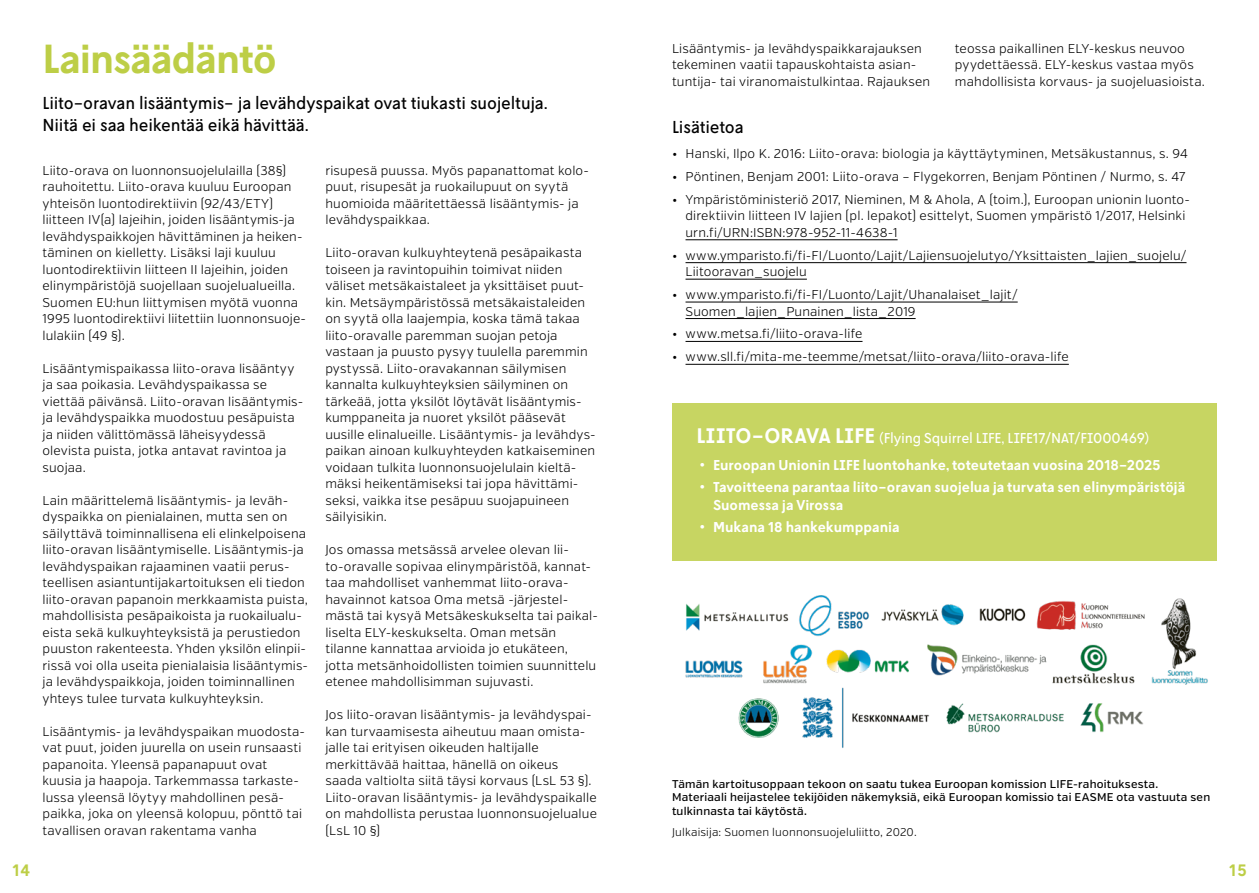
<style>
.page{position:relative;width:1259px;height:893px;background:#fff}
.page>*{position:absolute;margin:0;border:0;box-sizing:border-box;transform-origin:0 0}
.t1{font:600 40.5px "L10";letter-spacing:-.02em;color:#bdce46}
.t2{font:17.25px/22.5px "L10";letter-spacing:-.005em;color:#000}
.t3{font:600 16.5px "L10";color:#bdce46}
.t4{font:600 14.25px/18px "L10";color:#fff}
.t5{font:14.25px "L10";letter-spacing:-.01em;color:#fff}
.t6{font:300 12.75px/16.5px "Verb";letter-spacing:.01em;color:#000}
.t7{font:500 11.25px/13.5px "Verb";letter-spacing:.02em;color:#000}
.t8{font:300 11.25px "Verb";letter-spacing:.015em;color:#000}
.s1{font-weight:600;font-size:21px}
</style>
<div class="page">
<hr style="left:685px;top:239px;width:212px;height:1px;background:#000">
<hr style="left:685px;top:262px;width:501px;height:1px;background:#000">
<hr style="left:685px;top:279px;width:122px;height:1px;background:#000">
<hr style="left:685px;top:302px;width:332px;height:1px;background:#000">
<hr style="left:685px;top:318px;width:230px;height:1px;background:#000">
<hr style="left:685px;top:341px;width:177px;height:1px;background:#000">
<hr style="left:685px;top:364px;width:383px;height:1px;background:#000">
<div style="left:672px;top:403px;width:544px;height:157px;background:#c7d562"></div>
<img style="left:685px;top:595px;width:523px;height:153px">
<h1 class="t1" style="left:43px;top:36px;width:236px">Lainsäädäntö</h1>
<h2 class="t2" style="left:43px;top:92px;width:507px">Liito-oravan lisääntymis- ja levähdyspaikat ovat tiukasti suojeltuja.<br>Niitä ei saa heikentää eikä hävittää.</h2>
<p class="t6" style="left:43px;top:162px;width:265px">Liito-orava on luonnonsuojelulailla (38§) rauhoitettu. Liito-orava kuuluu Euroopan yhteisön luontodirektiivin (92/43/ETY) liitteen IV(a) lajeihin, joiden lisääntymis-ja levähdyspaikkojen hävittäminen ja heiken&shy;täminen on kielletty. Lisäksi laji kuuluu luontodirektiivin liitteen II lajeihin, joiden elinympäristöjä suojellaan suojelualueilla.<br>Suomen EU:hun liittymisen myötä vuonna 1995 luontodirektiivi liitettiin luonnonsuoje&shy;lulakiin (49 §).</p>
<p class="t6" style="left:43px;top:360px;width:262px">Lisääntymispaikassa liito-orava lisääntyy ja saa poikasia. Levähdyspaikassa se viettää päivänsä. Liito-oravan lisääntymis&shy;ja levähdyspaikka muodostuu pesäpuista ja niiden välittömässä läheisyydessä olevista puista, jotka antavat ravintoa ja suojaa.</p>
<p class="t6" style="left:43px;top:492px;width:267px">Lain määrittelemä lisääntymis- ja leväh&shy;dyspaikka on pienialainen, mutta sen on säilyttävä toiminnallisena eli elinkelpoisena liito-oravan lisääntymiselle. Lisääntymis-ja levähdyspaikan rajaaminen vaatii perus&shy;teellisen asiantuntijakartoituksen eli tiedon liito-oravan papanoin merkkaamista puista, mahdollisista pesäpaikoista ja ruokailualu&shy;eista sekä kulkuyhteyksistä ja perustiedon puuston rakenteesta. Yhden yksilön elinpii&shy;rissä voi olla useita pienialaisia lisääntymis&shy;ja levähdyspaikkoja, joiden toiminnallinen yhteys tulee turvata kulkuyhteyksin.</p>
<p class="t6" style="left:43px;top:723px;width:264px">Lisääntymis- ja levähdyspaikan muodosta&shy;vat puut, joiden juurella on usein runsaasti papanoita. Yleensä papanapuut ovat kuusia ja haapoja. Tarkemmassa tarkaste&shy;lussa yleensä löytyy mahdollinen pesä&shy;paikka, joka on yleensä kolopuu, pönttö tai tavallisen oravan rakentama vanha</p>
<p class="t6" style="left:325px;top:162px;width:265px">risupesä puussa. Myös papanattomat kolo&shy;puut, risupesät ja ruokailupuut on syytä huomioida määritettäessä lisääntymis- ja levähdyspaikkaa.</p>
<p class="t6" style="left:325px;top:245px;width:272px">Liito-oravan kulkuyhteytenä pesäpaikasta toiseen ja ravintopuihin toimivat niiden väliset metsäkaistaleet ja yksittäiset puut&shy;kin. Metsäympäristössä metsäkaistaleiden on syytä olla laajempia, koska tämä takaa liito-oravalle paremman suojan petoja vastaan ja puusto pysyy tuulella paremmin pystyssä. Liito-oravakannan säilymisen kannalta kulkuyhteyksien säilyminen on tärkeää, jotta yksilöt löytävät lisääntymis&shy;kumppaneita ja nuoret yksilöt pääsevät uusille elinalueille. Lisääntymis- ja levähdys&shy;paikan ainoan kulkuyhteyden katkaiseminen voidaan tulkita luonnonsuojelulain kieltä&shy;mäksi heikentämiseksi tai jopa hävittämi&shy;seksi, vaikka itse pesäpuu suojapuineen säilyisikin.</p>
<p class="t6" style="left:325px;top:542px;width:274px">Jos omassa metsässä arvelee olevan lii&shy;to-oravalle sopivaa elinympäristöä, kannat&shy;taa mahdolliset vanhemmat liito-orava&shy;havainnot katsoa Oma metsä -järjestel&shy;mästä tai kysyä Metsäkeskukselta tai paikal&shy;liselta ELY-keskukselta. Oman metsän tilanne kannattaa arvioida jo etukäteen, jotta metsänhoidollisten toimien suunnittelu etenee mahdollisimman sujuvasti.</p>
<p class="t6" style="left:325px;top:707px;width:273px">Jos liito-oravan lisääntymis- ja levähdyspai&shy;kan turvaamisesta aiheutuu maan omista&shy;jalle tai erityisen oikeuden haltijalle merkittävää haittaa, hänellä on oikeus saada valtiolta siitä täysi korvaus (LsL 53 §).<br>Liito-oravan lisääntymis- ja levähdyspaikalle on mahdollista perustaa luonnonsuojelualue (LsL 10 §)</p>
<p class="t6" style="left:672px;top:40px;width:260px">Lisääntymis- ja levähdyspaikkarajauksen tekeminen vaatii tapauskohtaista asian&shy;tuntija- tai viranomaistulkintaa. Rajauksen</p>
<p class="t6" style="left:955px;top:40px;width:251px">teossa paikallinen ELY-keskus neuvoo pyydettäessä. ELY-keskus vastaa myös mahdollisista korvaus- ja suojeluasioista.</p>
<h2 class="t2" style="left:672px;top:116px;width:73px">Lisätietoa</h2>
<p class="t6" style="left:672px;top:146px;width:517px">• Hanski, Ilpo K. 2016: Liito-orava: biologia ja käyttäytyminen, Metsäkustannus, s. 94</p>
<p class="t6" style="left:672px;top:168px;width:515px">• Pöntinen, Benjam 2001: Liito-orava – Flygekorren, Benjam Pöntinen / Nurmo, s. 47</p>
<p class="t6" style="left:685px;top:191px;width:506px;text-indent:-14px">• Ympäristöministeriö 2017, Nieminen, M &amp; Ahola, A (toim.), Euroopan unionin luonto&shy;direktiivin liitteen IV lajien (pl. lepakot) esittelyt, Suomen ympäristö 1/2017, Helsinki urn.fi/URN:ISBN:978-952-11-4638-1</p>
<p class="t6" style="left:685px;top:247px;width:502px;text-indent:-14px">• www.ymparisto.fi/fi-FI/Luonto/Lajit/Lajiensuojelutyo/Yksittaisten_lajien_suojelu/<br>Liitooravan_suojelu</p>
<p class="t6" style="left:685px;top:286px;width:334px;text-indent:-14px">• www.ymparisto.fi/fi-FI/Luonto/Lajit/Uhanalaiset_lajit/<br>Suomen_lajien_Punainen_lista_2019</p>
<p class="t6" style="left:672px;top:326px;width:192px">• www.metsa.fi/liito-orava-life</p>
<p class="t6" style="left:672px;top:349px;width:398px">• www.sll.fi/mita-me-teemme/metsat/liito-orava/liito-orava-life</p>
<p class="t5" style="left:696px;top:430px;width:454px"><span class="s1">LIITO-ORAVA LIFE</span> (Flying Squirrel LIFE, LIFE17/NAT/FI000469)</p>
<p class="t4" style="left:699px;top:456px;width:462px">• Euroopan Unionin LIFE luontohanke, toteutetaan vuosina 2018-2025</p>
<p class="t4" style="left:713px;top:478px;width:474px;text-indent:-13px">• Tavoitteena parantaa liito-oravan suojelua ja turvata sen elinympäristöjä<br>Suomessa ja Virossa</p>
<p class="t4" style="left:699px;top:519px;width:202px">• Mukana 18 hankekumppania</p>
<p class="t7" style="left:672px;top:777px;width:540px">Tämän kartoitusoppaan tekoon on saatu tukea Euroopan komission LIFE-rahoituksesta.<br>Materiaali heijastelee tekijöiden näkemyksiä, eikä Euroopan komissio tai EASME ota vastuuta sen tulkinnasta tai käytöstä.</p>
<p class="t8" style="left:672px;top:825px;width:246px">Julkaisija: Suomen luonnonsuojeluliitto, 2020.</p>
<p class="t3" style="left:12px;top:861px;width:19px">14</p>
<p class="t3" style="left:1228px;top:861px;width:19px">15</p>
</div>
